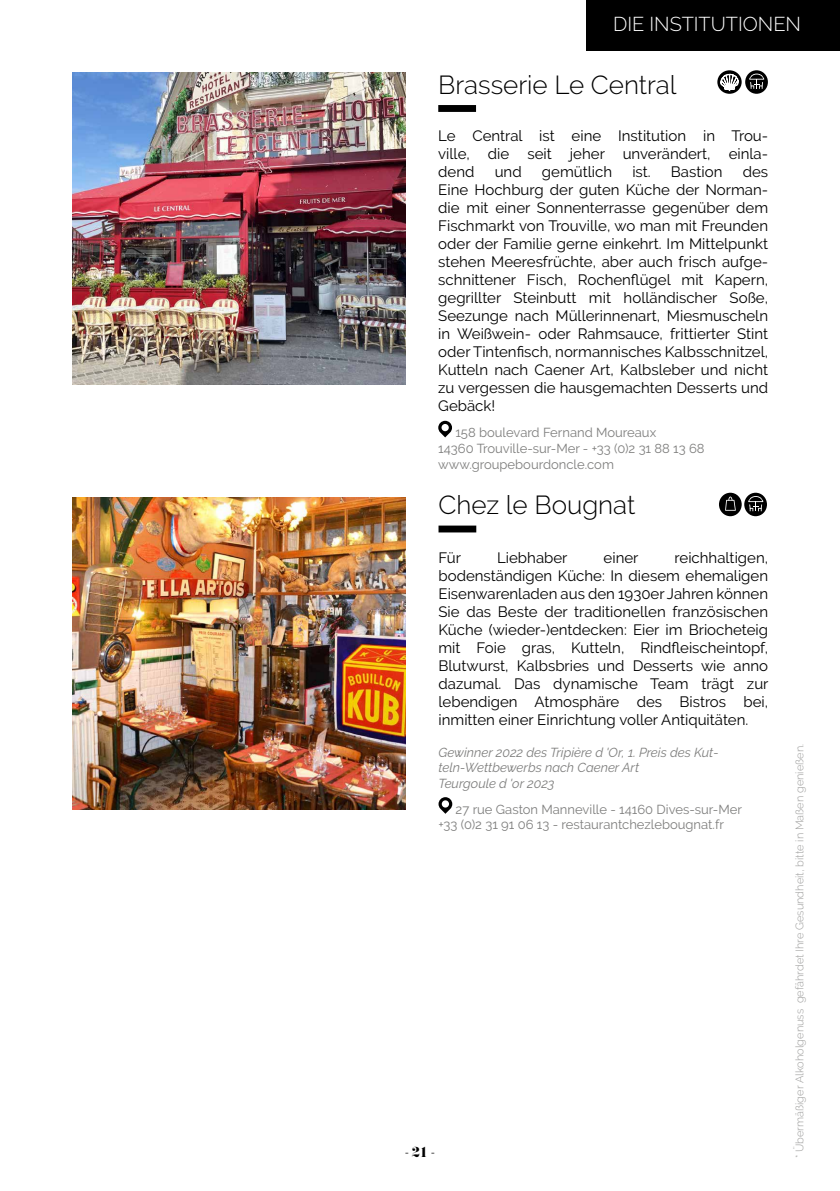
<style>
.page{position:relative;width:840px;height:1191px;background:#fff}
.page>*{position:absolute;margin:0;border:0;box-sizing:border-box;transform-origin:0 0}
.t1{font:300 26px "Raleway";color:#000}
.t2{font:300 20px "Raleway";color:#fff}
.t3{font:15px/18px "Raleway";color:#000;text-align:justify}
.t4{font:14px "Pistilli";color:#000}
.t5{font:13px/15.6px "Raleway";color:#7e7e7d}
.t6{font:italic 13px/15.6px "Raleway";color:#7e7e7d}
.t7{font:300 11px "Raleway";color:#9d9d9c}
</style>
<div class="page">
<div style="left:586px;top:0;width:253px;height:50px;background:#000"></div>
<img style="left:73px;top:72px;width:332px;height:312px">
<svg style="left:438px;top:421px;width:14px;height:16px"></svg>
<div style="left:438px;top:105px;width:38px;height:7px;background:#000"></div>
<svg style="left:744px;top:70px;width:23px;height:24px"></svg>
<svg style="left:748px;top:74px;width:15px;height:15px"></svg>
<svg style="left:717px;top:70px;width:24px;height:24px"></svg>
<svg style="left:720px;top:71px;width:18px;height:22px"></svg>
<svg style="left:743px;top:493px;width:23px;height:23px"></svg>
<svg style="left:747px;top:496px;width:15px;height:15px"></svg>
<svg style="left:438px;top:797px;width:14px;height:16px"></svg>
<div style="left:438px;top:525px;width:38px;height:7px;background:#000"></div>
<img style="left:73px;top:497px;width:332px;height:312px">
<div style="left:718px;top:493px;width:23px;height:23px;background:#000;border-radius:50%"></div>
<svg style="left:725px;top:496px;width:10px;height:15px"></svg>
<h2 class="t2" style="left:612px;top:13px;width:189px">DIE INSTITUTIONEN</h2>
<h1 class="t1" style="left:438px;top:70px;width:240px">Brasserie Le Central</h1>
<p class="t3" style="left:438px;top:127px;width:331px">Le Central ist eine Institution in Trou&shy;ville, die seit jeher unverändert, einla&shy;dend</p>
<p class="t3" style="left:438px;top:163px;width:331px;text-indent:304px">des Eine Hochburg der guten Küche der Norman&shy;die mit einer Sonnenterrasse gegenüber dem Fischmarkt von Trouville, wo man mit Freunden oder der Familie gerne einkehrt. Im Mittelpunkt stehen Meeresfrüchte, aber auch frisch aufge&shy;schnittener Fisch, Rochenflügel mit Kapern, gegrillter Steinbutt mit holländischer Soße, Seezunge nach Müllerinnenart, Miesmuscheln in Weißwein- oder Rahmsauce, frittierter Stint oder Tintenfisch, normannisches Kalbsschnitzel, Kutteln nach Caener Art, Kalbsleber und nicht zu vergessen die hausgemachten Desserts und Gebäck!</p>
<p class="t5" style="left:438px;top:425px;width:268px;text-indent:17px">158 boulevard Fernand Moureaux<br>14360 Trouville-sur-Mer - +33 (0)2 31 88 13 68 www.groupebourdoncle.com</p>
<p class="t3" style="left:494px;top:163px;width:28px">und</p>
<p class="t3" style="left:541px;top:163px;width:72px">gemütlich</p>
<p class="t3" style="left:632px;top:163px;width:20px">ist.</p>
<p class="t3" style="left:670px;top:163px;width:53px">Bastion</p>
<h1 class="t1" style="left:438px;top:490px;width:198px">Chez le Bougnat</h1>
<p class="t3" style="left:438px;top:549px;width:331px;text-indent:236px">reichhaltigen, bodenständigen Küche: In diesem ehemaligen Eisenwarenladen aus den 1930er Jahren können Sie das Beste der traditionellen französischen Küche (wieder-)entdecken: Eier im Briocheteig mit Foie gras, Kutteln, Rindfleischeintopf, Blutwurst, Kalbsbries und Desserts wie anno dazumal. Das dynamische Team trägt zur lebendigen Atmosphäre des Bistros bei, inmitten einer Einrichtung voller Antiquitäten.</p>
<p class="t6" style="left:438px;top:744px;width:281px">Gewinner 2022 des Tripière d 'Or, 1. Preis des Kut&shy;teln-Wettbewerbs nach Caener Art<br>Teurgoule d 'or 2023</p>
<p class="t5" style="left:438px;top:801px;width:305px;text-indent:17px">27 rue Gaston Manneville - 14160 Dives-sur-Mer +33 (0)2 31 91 06 13 - restaurantchezlebougnat.fr</p>
<p class="t3" style="left:438px;top:549px;width:24px">Für</p>
<p class="t3" style="left:497px;top:549px;width:72px">Liebhaber</p>
<p class="t3" style="left:603px;top:549px;width:36px">einer</p>
<p class="t4" style="left:404px;top:1142px;width:32px">- 21 -</p>
<p class="t7" style="left:792px;top:1158px;width:416px;rotate:-90deg">* Übermäßiger Alkoholgenuss gefährdet Ihre Gesundheit, bitte in Maßen genießen.</p>
</div>
